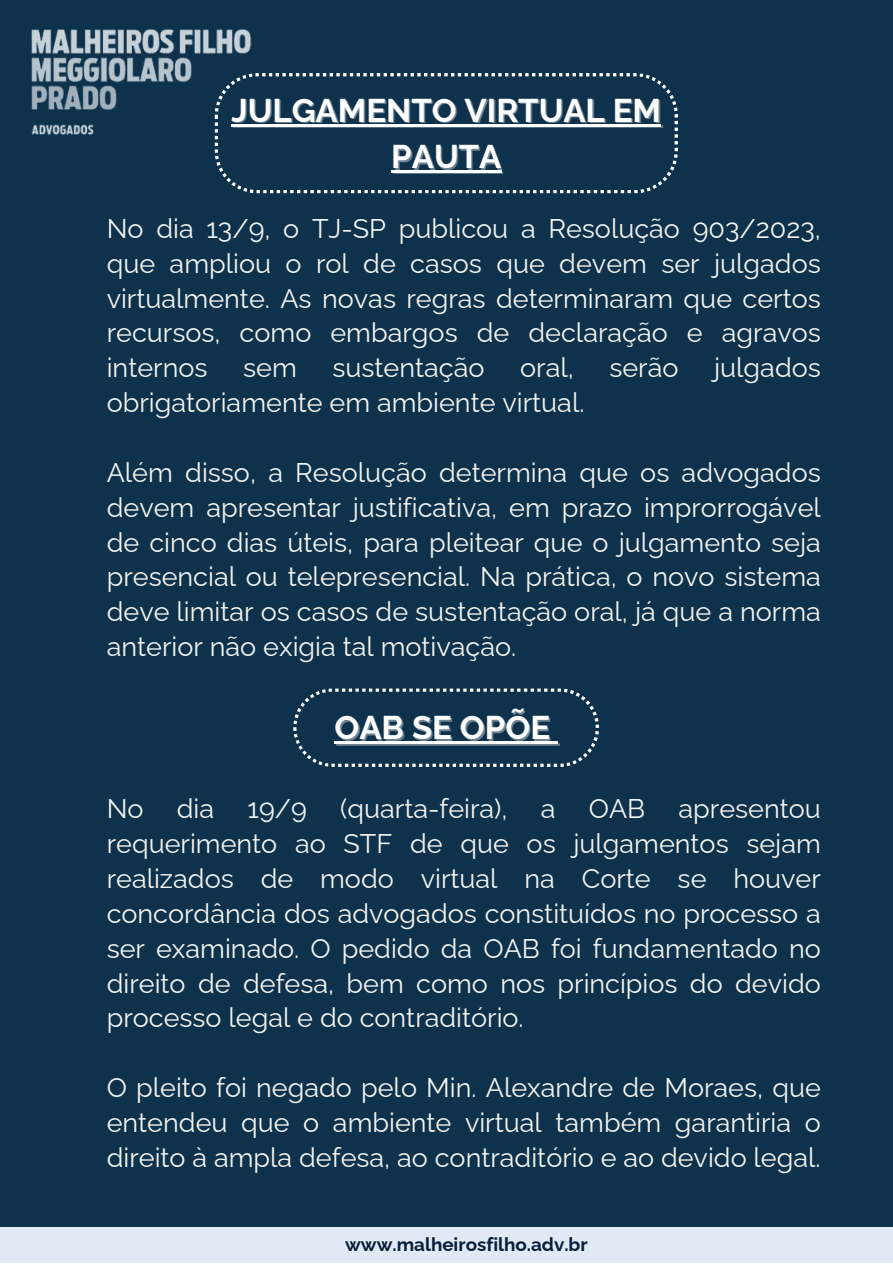
<style>
.page{position:relative;width:893px;height:1264px;background:#fff}
.page>*{position:absolute;margin:0;border:0;box-sizing:border-box;transform-origin:0 0}
.t1{font:700 33px/47.5px "Raleway";color:#fff;text-align:center}
.t2{font:27px/34.8px "Raleway";color:#f4f5f0;text-align:justify}
.t3{font:700 18.75px "Raleway";color:#081d39}
.s1{color:rgb(255 255 255/.4)}
</style>
<div class="page">
<div style="left:0;top:0;width:892px;height:1226px;background:#0e324c"></div>
<svg style="left:293px;top:688px;width:306px;height:79px;background:#204159"></svg>
<svg style="left:214px;top:73px;width:464px;height:120px;background:#1d3f57"></svg>
<div style="left:0;top:1226px;width:892px;height:36px;background:#e1e9f4"></div>
<p class="t1" style="left:231px;top:87px;width:431px">JULGAMENTO VIRTUAL EM<br><span class="s1">PAUTA</span></p>
<p class="t2" style="left:107px;top:211px;width:715px">No dia 13/9, o TJ-SP publicou a Resolução 903/2023, que ampliou o rol de casos que devem ser julgados virtualmente. As novas regras determinaram que certos recursos, como embargos de declaração e agravos internos</p>
<p class="t2" style="left:243px;top:350px;width:55px">sem</p>
<p class="t2" style="left:332px;top:350px;width:153px">sustentação</p>
<p class="t2" style="left:520px;top:350px;width:55px">oral,</p>
<p class="t2" style="left:609px;top:350px;width:71px">serão</p>
<p class="t2" style="left:714px;top:350px;width:108px">julgados</p>
<p class="t2" style="left:107px;top:385px;width:479px">obrigatoriamente em ambiente virtual.</p>
<p class="t2" style="left:107px;top:455px;width:715px">Além disso, a Resolução determina que os advogados devem apresentar justificativa, em prazo improrrogável de cinco dias úteis, para pleitear que o julgamento seja presencial ou telepresencial. Na prática, o novo sistema deve limitar os casos de sustentação oral, já que a norma anterior não exigia tal motivação.</p>
<p class="t1" style="left:334px;top:704px;width:217px">OAB SE OPÕE</p>
<p class="t2" style="left:107px;top:791px;width:715px">No dia 19/9 (quarta-feira), a OAB apresentou requerimento ao STF de que os julgamentos sejam realizados de modo virtual na Corte se houver concordância dos advogados constituídos no processo a ser examinado. O pedido da OAB foi fundamentado no direito de defesa, bem como nos princípios do devido processo legal e do contraditório.</p>
<p class="t2" style="left:107px;top:1070px;width:715px">O pleito foi negado pelo Min. Alexandre de Moraes, que entendeu que o ambiente virtual também garantiria o direito à ampla defesa, ao contraditório e ao devido legal.</p>
<p class="t3" style="left:345px;top:1233px;width:244px">www.malheirosfilho.adv.br</p>
</div>
